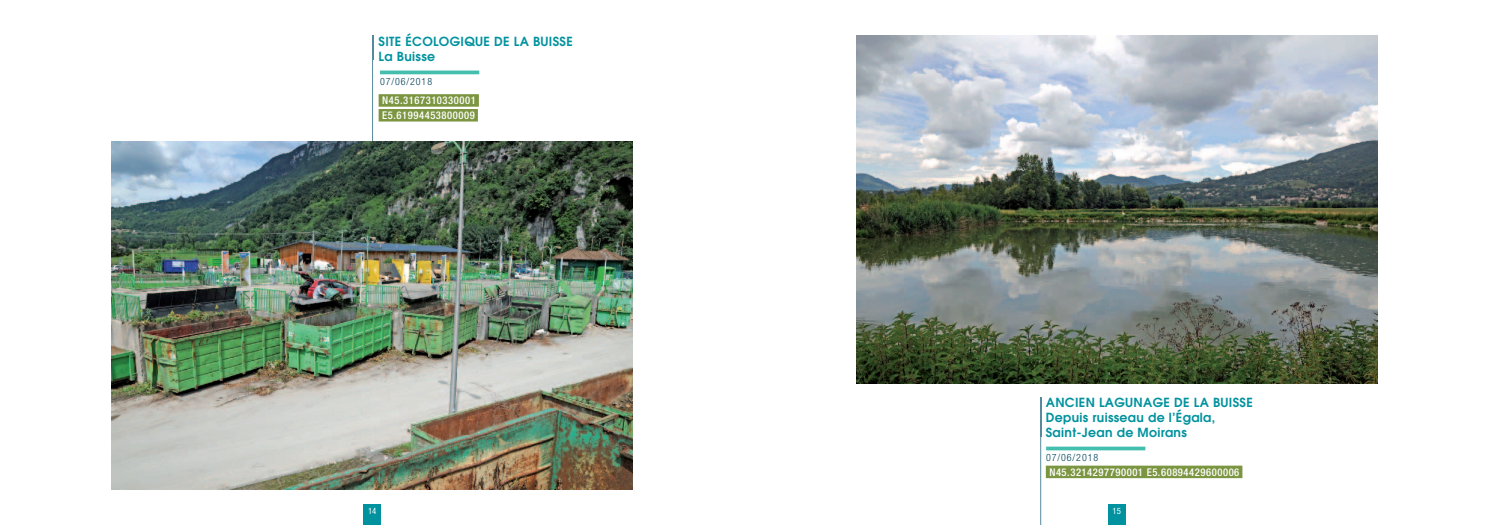
<style>
.page{position:relative;width:1489px;height:525px;background:#fff}
.page>*{position:absolute;margin:0;border:0;box-sizing:border-box;transform-origin:0 0}
.t1{font:600 12.5px/15px "Avant Garde";letter-spacing:.025em;color:#00929e}
.t2{font:500 condensed 10.62px/14.9px "Helvetica Neue";letter-spacing:.05em;color:#fff}
.t3{font:300 condensed 10px "Helvetica Neue";letter-spacing:.09em;color:#004058}
.t4{font:condensed 8.75px "Helvetica Neue";color:#fff}
</style>
<div class="page">
<div style="left:363px;top:504px;width:18px;height:20px;background:#00929e"></div>
<div style="left:1107px;top:504px;width:18px;height:20px;background:#00929e"></div>
<div style="left:378px;top:94px;width:101px;height:13px;background:#7b9540"></div>
<div style="left:378px;top:109px;width:100px;height:12px;background:#7b9540"></div>
<hr style="left:372px;top:35px;width:1px;height:140px;background:#57899d">
<hr style="left:372px;top:35px;width:2px;height:25px;background:#57899d">
<svg style="left:380px;top:70px;width:99px;height:4px"></svg>
<hr style="left:1040px;top:397px;width:1px;height:127px;background:#57899d">
<div style="left:1045px;top:465px;width:197px;height:13px;background:#7b9540"></div>
<hr style="left:1040px;top:397px;width:2px;height:40px;background:#57899d">
<svg style="left:1046px;top:446px;width:99px;height:4px"></svg>
<img style="left:112px;top:142px;width:520px;height:347px">
<img style="left:856px;top:35px;width:521px;height:348px">
<p class="t1" style="left:378px;top:33px;width:196px;text-indent:27px">Écologique de La Buisse<br>La Buisse</p>
<p class="t2" style="left:382px;top:93px;width:95px">N45.3167310330001<br>E5.61994453800009</p>
<p class="t1" style="left:378px;top:33px;width:7px">SITE</p>
<p class="t3" style="left:380px;top:76px;width:54px">07/06/2018</p>
<p class="t1" style="left:1045px;top:395px;width:208px">Ancien Lagunage de La Buisse<br>Depuis ruisseau de l’Égala,<br>Saint-Jean de Moirans</p>
<p class="t2" style="left:1049px;top:464px;width:191px">N45.3214297790001 E5.60894429600006</p>
<p class="t3" style="left:1046px;top:451px;width:54px">07/06/2018</p>
<p class="t4" style="left:368px;top:505px;width:10px">14</p>
<p class="t4" style="left:1112px;top:505px;width:10px">15</p>
</div>
